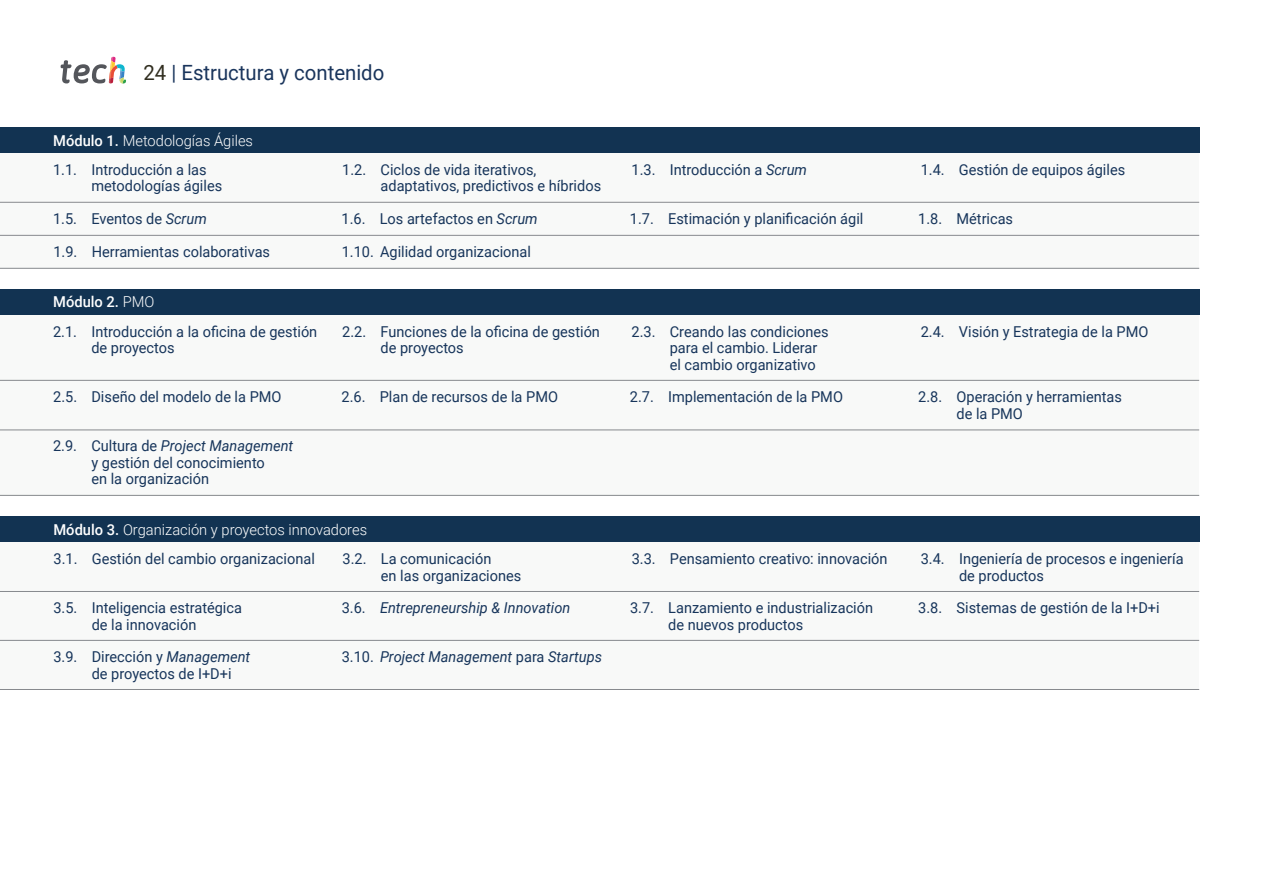
<style>
.page{position:relative;width:1263px;height:893px;background:#fff}
.page>*{position:absolute;margin:0;border:0;box-sizing:border-box;transform-origin:0 0}
.t1{font:21px "Roboto";color:#1a355c}
.t2{font:15px/16.5px "Roboto";color:#17355b}
.t3{font:300 15px "Roboto";color:#fff}
.t4{font:italic 15px "Roboto";color:#17355b}
.t5{font:500 15px "Roboto";color:#fff}
.s1{color:#312e20}
.s2{font-weight:500}
.s3{font-style:italic}
.s4{font-weight:300}
.s5{font-style:normal}
</style>
<div class="page">
<svg style="left:61px;top:57px;width:65px;height:27px"></svg>
<div style="left:0;top:153px;width:1199px;height:115px;background:#f8f9f8"></div>
<div style="left:0;top:128px;width:1199px;height:25px;background:#123352"></div>
<hr style="left:0;top:235px;width:1199px;height:1px;background:#878a8e">
<hr style="left:0;top:268px;width:1199px;height:1px;background:#878a8e">
<hr style="left:0;top:202px;width:1199px;height:1px;background:#878a8e">
<div style="left:0;top:289px;width:1199px;height:26px;background:#123352"></div>
<div style="left:0;top:315px;width:1199px;height:181px;background:#f8f9f8"></div>
<hr style="left:0;top:430px;width:1199px;height:1px;background:#878a8e">
<hr style="left:0;top:495px;width:1199px;height:1px;background:#878a8e">
<hr style="left:0;top:380px;width:1199px;height:1px;background:#878a8e">
<div style="left:0;top:542px;width:1199px;height:148px;background:#f8f9f8"></div>
<div style="left:0;top:517px;width:1199px;height:25px;background:#123352"></div>
<hr style="left:0;top:640px;width:1199px;height:1px;background:#878a8e">
<hr style="left:0;top:689px;width:1199px;height:1px;background:#878a8e">
<hr style="left:0;top:591px;width:1199px;height:1px;background:#878a8e">
<h1 class="t1" style="left:144px;top:57px;width:242px"><span class="s1">24</span> | Estructura y contenido</h1>
<p class="t3" style="left:53px;top:130px;width:201px"><span class="s2">Módulo 1.</span> Metodologías Ágiles</p>
<p class="t2" style="left:91px;top:161px;width:132px;text-indent:-38px">1.1. Introducción a las metodologías ágiles</p>
<p class="t2" style="left:381px;top:161px;width:222px;text-indent:-38px">1.2. Ciclos de vida iterativos, adaptativos, predictivos e híbridos</p>
<p class="t2" style="left:631px;top:161px;width:177px">1.3. Introducción a <span class="s3">Scrum</span></p>
<p class="t2" style="left:921px;top:161px;width:206px">1.4. Gestión de equipos ágiles</p>
<p class="t2" style="left:53px;top:210px;width:155px">1.5. Eventos de <span class="s3">Scrum</span></p>
<p class="t2" style="left:341px;top:210px;width:198px">1.6. Los artefactos en <span class="s3">Scrum</span></p>
<p class="t2" style="left:630px;top:210px;width:235px">1.7. Estimación y planificación ágil</p>
<p class="t2" style="left:918px;top:210px;width:96px">1.8. Métricas</p>
<p class="t2" style="left:53px;top:243px;width:218px">1.9. Herramientas colaborativas</p>
<p class="t2" style="left:342px;top:243px;width:191px">1.10. Agilidad organizacional</p>
<p class="t5" style="left:53px;top:292px;width:103px">Módulo 2. <span class="s4">PMO</span></p>
<p class="t2" style="left:91px;top:322px;width:227px;text-indent:-38px">2.1. Introducción a la oficina de gestión de proyectos</p>
<p class="t2" style="left:381px;top:322px;width:221px;text-indent:-38px">2.2. Funciones de la oficina de gestión de proyectos</p>
<p class="t2" style="left:670px;top:322px;width:160px;text-indent:-38px">2.3. Creando las condiciones para el cambio. Liderar el cambio organizativo</p>
<p class="t2" style="left:921px;top:322px;width:229px">2.4. Visión y Estrategia de la PMO</p>
<p class="t2" style="left:53px;top:388px;width:230px">2.5. Diseño del modelo de la PMO</p>
<p class="t2" style="left:341px;top:388px;width:218px">2.6. Plan de recursos de la PMO</p>
<p class="t2" style="left:630px;top:388px;width:215px">2.7. Implementación de la PMO</p>
<p class="t2" style="left:956px;top:388px;width:167px;text-indent:-38px">2.8. Operación y herramientas de la PMO</p>
<p class="t2" style="left:91px;top:437px;width:203px;text-indent:-38px">2.9. Cultura de <span class="s3">Project Management </span>y gestión del conocimiento<br>en la organización</p>
<p class="t3" style="left:53px;top:519px;width:315px"><span class="s2">Módulo 3.</span> Organización y proyectos innovadores</p>
<p class="t2" style="left:54px;top:550px;width:263px">3.1. Gestión del cambio organizacional</p>
<p class="t2" style="left:381px;top:550px;width:142px;text-indent:-38px">3.2. La comunicación<br>en las organizaciones</p>
<p class="t2" style="left:632px;top:550px;width:257px">3.3. Pensamiento creativo: innovación</p>
<p class="t2" style="left:959px;top:550px;width:226px;text-indent:-38px">3.4. Ingeniería de procesos e ingeniería de productos</p>
<p class="t2" style="left:53px;top:599px;width:190px;text-align:center">3.5. Inteligencia estratégica de la innovación</p>
<p class="t4" style="left:342px;top:597px;width:230px"><span class="s5">3.6.</span> Entrepreneurship &amp; Innovation</p>
<p class="t2" style="left:668px;top:599px;width:206px;text-indent:-38px">3.7. Lanzamiento e industrialización de nuevos productos</p>
<p class="t2" style="left:918px;top:599px;width:243px">3.8. Sistemas de gestión de la I+D+i</p>
<p class="t2" style="left:92px;top:648px;width:160px;text-indent:-38px">3.9. Dirección y <span class="s3">Management </span>de proyectos de I+D+i</p>
<p class="t4" style="left:342px;top:646px;width:262px"><span class="s5">3.10.</span> Project Management <span class="s5">para</span> Startups</p>
</div>
